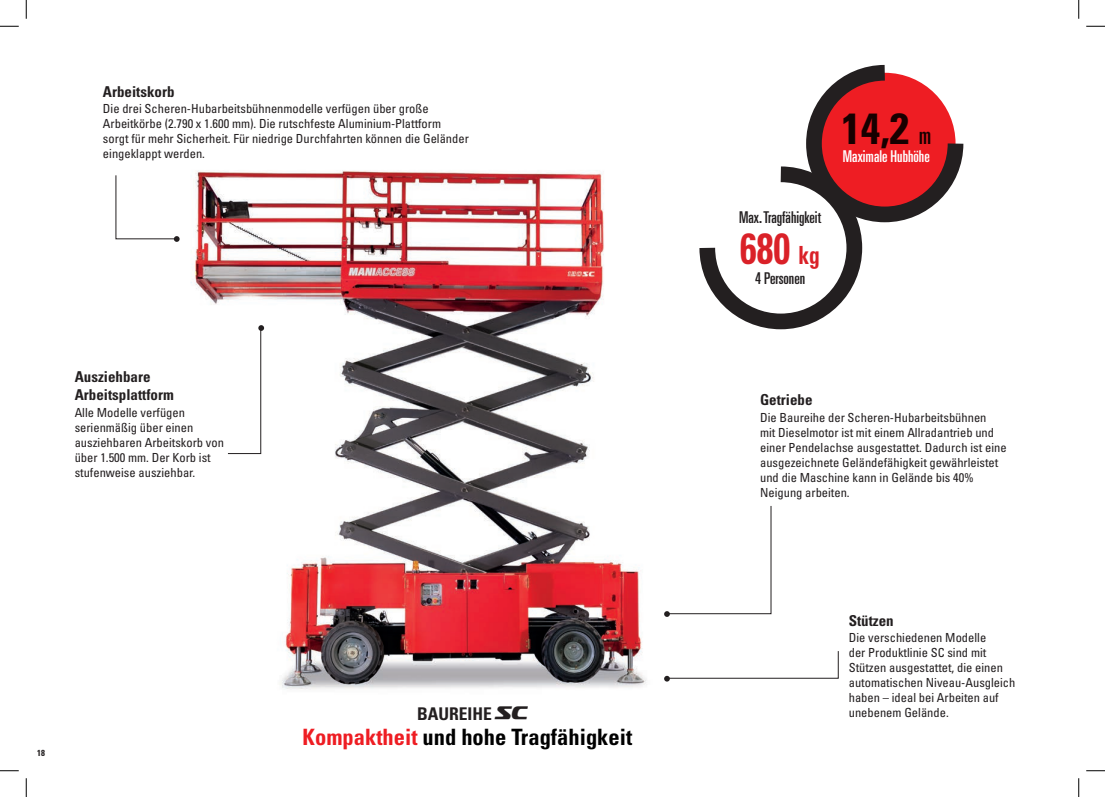
<style>
.page{position:relative;width:1105px;height:797px;background:#fff}
.page>*{position:absolute;margin:0;border:0;box-sizing:border-box;transform-origin:0 0}
.t1{font:43.5px "Univers LTCYR 67 Bold Cond";color:#170000}
.t2{font:43.5px "Univers LTCYR 67 Bold Cond";color:#da2128;scale:.86 1}
.t3{font:22.5px "Univers LTCYR 67 Bold Cond";color:#000}
.t4{font:17.5px "Univers LTCYR 67 Bold Cond";color:#231f20}
.t5{font:16.25px "Univers LTCYR 59 Ult Cond";color:#231f20}
.t6{font:16.25px "Univers LTCYR 59 Ult Cond";color:#fff}
.t7{font:15px/18px "Univers LTCYR 67 Bold Cond";color:#231f20}
.t8{font:condensed 12.5px/15px "Univers LTCYR 57";color:#231f20}
.t9{font:8.75px "Univers LTCYR 67 Bold Cond";color:#231f20}
.s1{color:#ee1d23}
.s2{font-size:25px}
.s3{font-family:"Univers LTCYR 59 Ult Cond";font-size:24.12px}
</style>
<div class="page">
<img style="left:191px;top:170px;width:478px;height:520px">
<svg style="left:699px;top:64px;width:265px;height:266px"></svg>
<svg style="left:664px;top:505px;width:108px;height:112px"></svg>
<svg style="left:115px;top:175px;width:65px;height:67px"></svg>
<svg style="left:227px;top:325px;width:37px;height:129px"></svg>
<svg style="left:664px;top:650px;width:175px;height:31px"></svg>
<svg style="left:0;top:25px;width:19px;height:2px"></svg>
<svg style="left:1086px;top:25px;width:19px;height:2px"></svg>
<svg style="left:0;top:770px;width:19px;height:1px"></svg>
<svg style="left:1086px;top:770px;width:19px;height:1px"></svg>
<svg style="left:25px;top:0;width:2px;height:19px"></svg>
<svg style="left:25px;top:778px;width:2px;height:19px"></svg>
<svg style="left:1078px;top:0;width:1px;height:19px"></svg>
<svg style="left:1078px;top:778px;width:1px;height:19px"></svg>
<p class="t7" style="left:103px;top:82px;width:73px">Arbeitskorb</p>
<p class="t8" style="left:103px;top:101px;width:367px">Die drei Scheren-Hubarbeitsbühnenmodelle verfügen über große Arbeitkörbe (2.790 x 1.600 mm). Die rutschfeste Aluminium-Plattform sorgt für mehr Sicherheit. Für niedrige Durchfahrten können die Geländer eingeklappt werden.</p>
<p class="t7" style="left:75px;top:367px;width:101px">Ausziehbare<br>Arbeitsplattform</p>
<p class="t8" style="left:75px;top:404px;width:151px">Alle Modelle verfügen serienmäßig über einen ausziehbaren Arbeitskorb von über 1.500 mm. Der Korb ist stufenweise ausziehbar.</p>
<p class="t9" style="left:37px;top:747px;width:9px">18</p>
<h3 class="t4" style="left:417px;top:703px;width:112px">BAUREIHE <sup>SC</sup></h3>
<h2 class="t3" style="left:303px;top:723px;width:331px"><span class="s1">Kompaktheit</span> und hohe Tragfähigkeit</h2>
<h3 class="t5" style="left:739px;top:206px;width:83px">Max. Tragfähigkeit</h3>
<h1 class="t2" style="left:740px;top:222px;width:94px">680 <span class="s2">kg</span></h1>
<h3 class="t5" style="left:755px;top:267px;width:52px">4 Personen</h3>
<h1 class="t1" style="left:841px;top:101px;width:91px">14,2 <span class="s3">m</span></h1>
<h3 class="t6" style="left:843px;top:145px;width:88px">Maximale Hubhöhe</h3>
<p class="t7" style="left:760px;top:390px;width:54px">Getriebe</p>
<p class="t8" style="left:760px;top:409px;width:248px">Die Baureihe der Scheren-Hubarbeitsbühnen<br>mit Dieselmotor ist mit einem Allradantrieb und einer Pendelachse ausgestattet. Dadurch ist eine ausgezeichnete Geländefähigkeit gewährleistet und die Maschine kann in Gelände bis 40% Neigung arbeiten.</p>
<p class="t7" style="left:849px;top:611px;width:47px">Stützen</p>
<p class="t8" style="left:849px;top:630px;width:168px">Die verschiedenen Modelle<br>der Produktlinie SC sind mit<br>Stützen ausgestattet, die einen automatischen Niveau-Ausgleich haben – ideal bei Arbeiten auf unebenem Gelände.</p>
</div>
